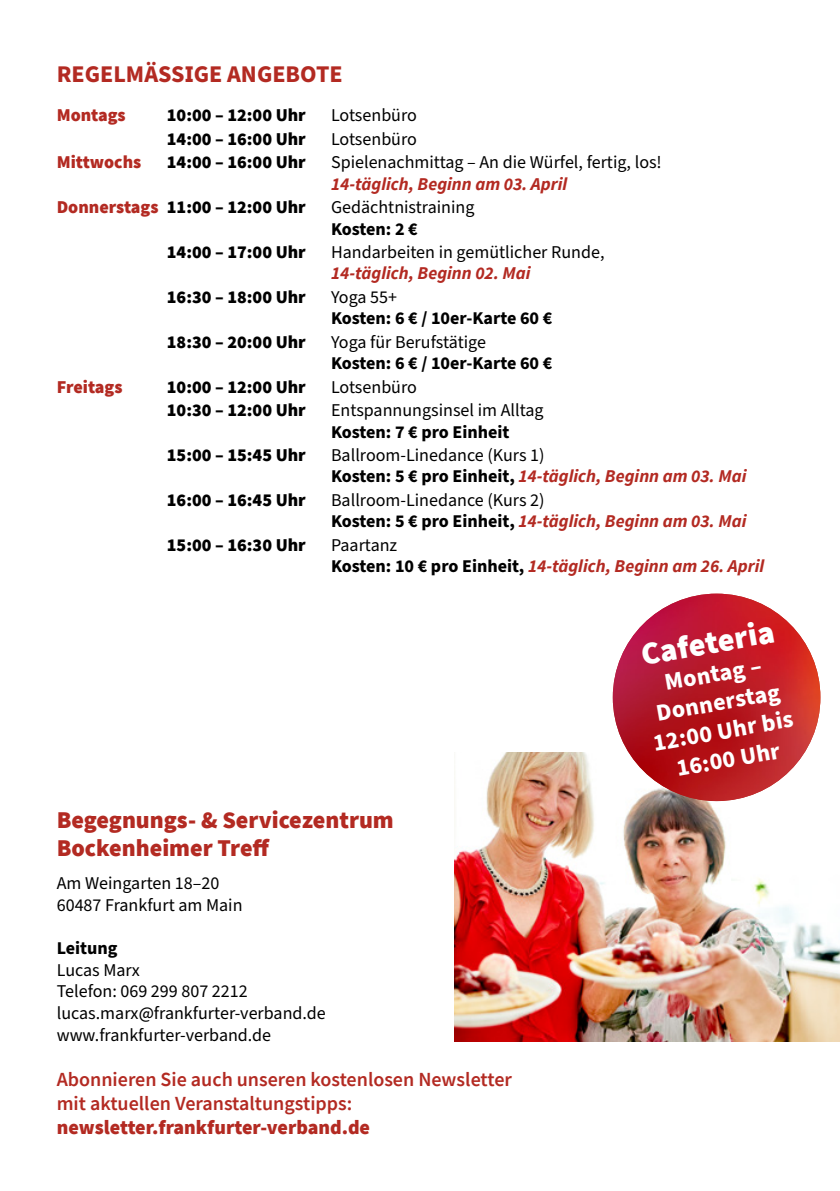
<style>
.page{position:relative;width:840px;height:1191px;background:#fff}
.page>*{position:absolute;margin:0;border:0;box-sizing:border-box;transform-origin:0 0}
.t1{font:900 32px "Source Sans Pro";color:#fff}
.t2{font:900 24px/28.8px "Source Sans Pro";color:#b32a22}
.t3{font:700 24px/28.8px "Source Sans Pro";color:#fff;text-align:center}
.t4{font:700 24px "Source Sans Pro";color:#b32a22}
.t5{font:600 20px/24px "Source Sans Pro";color:#b32a22}
.t6{font:900 20px "Source Sans Pro";color:#b32a22}
.t7{font:18px/21.6px "Source Sans Pro";color:#000}
.t8{font:900 18px "Source Sans Pro";color:#000}
.t9{font:italic 700 18px/21.6px "Source Sans Pro";color:#b32a22}
.t10{font:700 18px "Source Sans Pro";color:#000}
.t11{font:900 18px "Source Sans Pro";color:#b32a22}
.s1{color:#b32a22}
.s2{font-weight:700}
.s3{font-weight:700;font-style:italic;color:#b32a22}
.s4{font-weight:400;font-style:normal;color:#000}
.s5{font-style:normal;color:#000}
</style>
<div class="page">
<img style="left:454px;top:752px;width:385px;height:289px">
<img style="left:612px;top:593px;width:207px;height:208px">
<h2 class="t4" style="left:57px;top:57px;width:287px">REGELMÄSSIGE ANGEBOTE</h2>
<p class="t11" style="left:57px;top:103px;width:70px">Montags</p>
<p class="t8" style="left:167px;top:103px;width:140px">10:00 – 12:00 Uhr</p>
<p class="t7" style="left:331px;top:105px;width:87px">Lotsenbüro</p>
<p class="t8" style="left:167px;top:126px;width:140px">14:00 – 16:00 Uhr</p>
<p class="t7" style="left:331px;top:128px;width:87px">Lotsenbüro</p>
<p class="t11" style="left:57px;top:150px;width:86px">Mittwochs</p>
<p class="t8" style="left:167px;top:150px;width:140px">14:00 – 16:00 Uhr</p>
<p class="t7" style="left:331px;top:152px;width:332px">Spielenachmittag – An die Würfel, fertig, los!</p>
<p class="t9" style="left:331px;top:172px;width:237px">14-täglich, Beginn am 03. April</p>
<p class="t8" style="left:57px;top:194px;width:250px"><span class="s1">Donnerstags</span> 11:00 – 12:00 Uhr</p>
<p class="t7" style="left:331px;top:197px;width:145px">Gedächtnistraining</p>
<p class="t10" style="left:331px;top:216px;width:88px">Kosten: 2 €</p>
<p class="t8" style="left:167px;top:239px;width:140px">14:00 – 17:00 Uhr</p>
<p class="t7" style="left:331px;top:242px;width:275px">Handarbeiten in gemütlicher Runde,</p>
<p class="t9" style="left:331px;top:262px;width:201px">14-täglich, Beginn 02. Mai</p>
<p class="t8" style="left:167px;top:284px;width:140px">16:30 – 18:00 Uhr</p>
<p class="t7" style="left:331px;top:286px;width:67px">Yoga 55+</p>
<p class="t10" style="left:331px;top:306px;width:223px">Kosten: 6 € / 10er-Karte 60 €</p>
<p class="t8" style="left:167px;top:329px;width:140px">18:30 – 20:00 Uhr</p>
<p class="t7" style="left:331px;top:331px;width:156px">Yoga für Berufstätige</p>
<p class="t10" style="left:331px;top:351px;width:223px">Kosten: 6 € / 10er-Karte 60 €</p>
<p class="t11" style="left:57px;top:374px;width:67px">Freitags</p>
<p class="t8" style="left:167px;top:374px;width:140px">10:00 – 12:00 Uhr</p>
<p class="t7" style="left:331px;top:376px;width:87px">Lotsenbüro</p>
<p class="t8" style="left:167px;top:397px;width:140px">10:30 – 12:00 Uhr</p>
<p class="t7" style="left:331px;top:400px;width:214px">Entspannungsinsel im Alltag</p>
<p class="t10" style="left:331px;top:419px;width:180px">Kosten: 7 € pro Einheit</p>
<p class="t8" style="left:167px;top:442px;width:140px">15:00 – 15:45 Uhr</p>
<p class="t7" style="left:331px;top:444px;width:416px">Ballroom-Linedance (Kurs 1)<br><span class="s2">Kosten: 5 € pro Einheit,</span> <span class="s3">14-täglich, Beginn am 03. Mai</span></p>
<p class="t8" style="left:167px;top:487px;width:140px">16:00 – 16:45 Uhr</p>
<p class="t7" style="left:331px;top:489px;width:416px">Ballroom-Linedance (Kurs 2)<br><span class="s2">Kosten: 5 € pro Einheit,</span> <span class="s3">14-täglich, Beginn am 03. Mai</span></p>
<p class="t8" style="left:167px;top:532px;width:140px">15:00 – 16:30 Uhr</p>
<p class="t9" style="left:331px;top:533px;width:434px"><span class="s4">Paartanz<br></span><span class="s5">Kosten: 10 € pro Einheit,</span> 14-täglich, Beginn am 26. April</p>
<h2 class="t2" style="left:57px;top:805px;width:338px">Begegnungs- &amp; Servicezentrum<br>Bockenheimer Treff</h2>
<p class="t7" style="left:57px;top:873px;width:187px">Am Weingarten 18–20<br>60487 Frankfurt am Main</p>
<p class="t10" style="left:57px;top:936px;width:62px">Leitung</p>
<p class="t7" style="left:57px;top:959px;width:270px">Lucas Marx<br>Telefon: 069 299 807 2212 lucas.marx@frankfurter-verband.de www.frankfurter-verband.de</p>
<p class="t5" style="left:57px;top:1067px;width:456px">Abonnieren Sie auch unseren kostenlosen Newsletter mit aktuellen Veranstaltungstipps:</p>
<p class="t6" style="left:57px;top:1113px;width:315px">newsletter.frankfurter-verband.de</p>
<h1 class="t1" style="left:637px;top:633px;width:136px;rotate:-10deg">Cafeteria</h1>
<h2 class="t3" style="left:640px;top:673px;width:143px;rotate:-10deg">Montag –<br>Donnerstag<br>12:00 Uhr bis<br>16:00 Uhr</h2>
</div>
